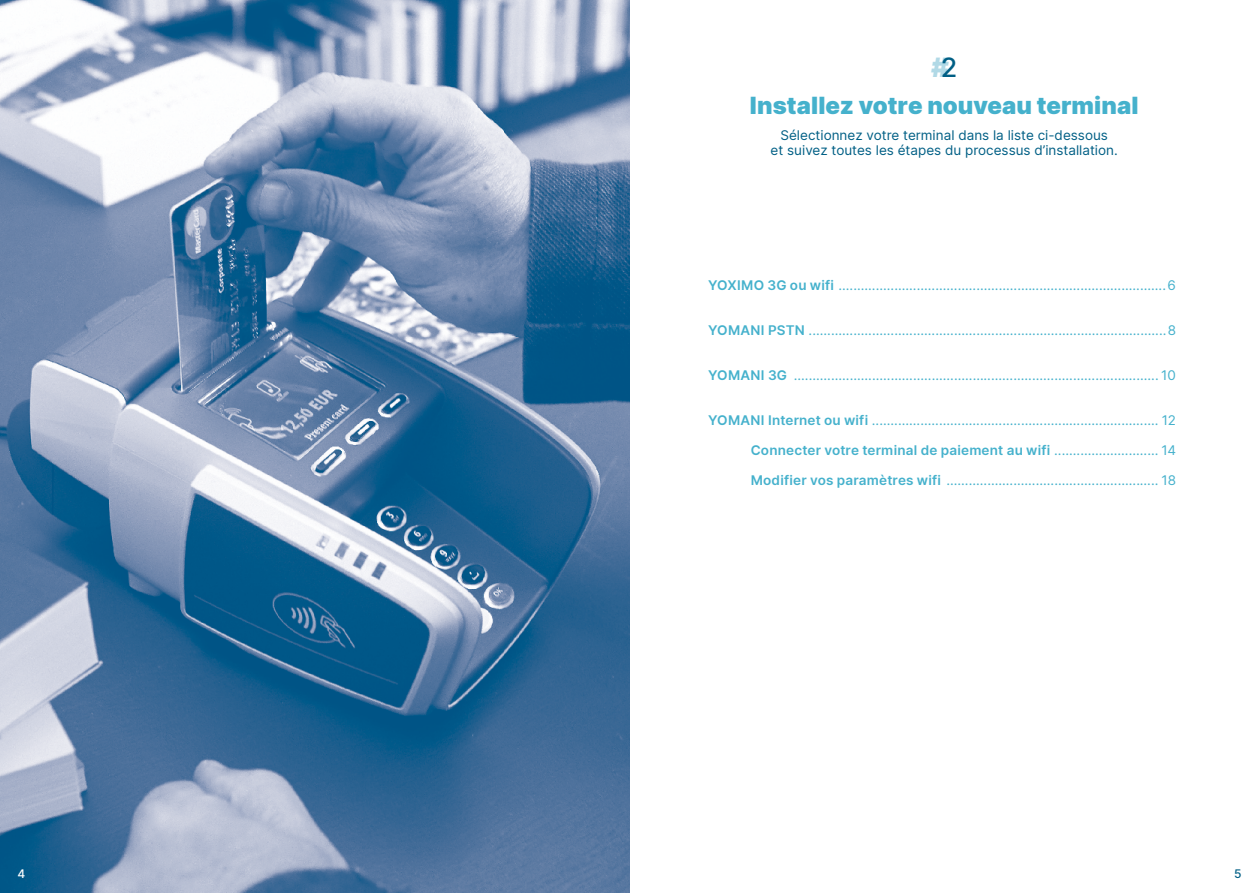
<style>
.page{position:relative;width:1259px;height:893px;background:#fff}
.page>*{position:absolute;margin:0;border:0;box-sizing:border-box;transform-origin:0 0}
.t1{font:900 27px "Inter";color:#b1d9e6}
.t2{font:900 24px "Inter";color:#45b1cc}
.t3{font:13.5px "Inter";color:#45b1cc}
.t4{font:13.5px/15px "Inter";color:#005f85;text-align:center}
.t5{font:600 13.5px "Inter";letter-spacing:.015em;color:#45b1cc}
.t6{font:500 12px "Inter";color:#fff}
.t7{font:500 12px "Inter";color:#005f85}
.s1{font-weight:500;color:#005f85}
.s2{font-weight:600}
.s3{font-weight:400}
</style>
<div class="page">
<img style="left:0;top:0;width:629px;height:893px">
<h1 class="t1" style="left:931px;top:47px;width:28px">#<span class="s1">2</span></h1>
<h2 class="t2" style="left:750px;top:88px;width:390px">Installez votre nouveau terminal</h2>
<p class="t4" style="left:770px;top:127px;width:349px">Sélectionnez votre terminal dans la liste ci-dessous<br>et suivez toutes les étapes du processus d’installation.</p>
<p class="t3" style="left:708px;top:275px;width:469px"><span class="s2">YOXIMO 3G ou wifi</span> ........................................................................................6</p>
<p class="t3" style="left:708px;top:320px;width:469px"><span class="s2">YOMANI PSTN</span> ................................................................................................8</p>
<p class="t3" style="left:708px;top:365px;width:469px"><span class="s2">YOMANI 3G</span> .................................................................................................. 10</p>
<p class="t3" style="left:708px;top:410px;width:469px"><span class="s2">YOMANI Internet ou wifi</span> ............................................................................. 12</p>
<p class="t5" style="left:750px;top:440px;width:427px">Connecter votre terminal de paiement au wifi <span class="s3">............................ 14</span></p>
<p class="t3" style="left:750px;top:470px;width:427px"><span class="s2">Modifier vos paramètres wifi</span> ......................................................... 18</p>
<p class="t6" style="left:17px;top:864px;width:9px">4</p>
<p class="t7" style="left:1234px;top:864px;width:9px">5</p>
</div>
